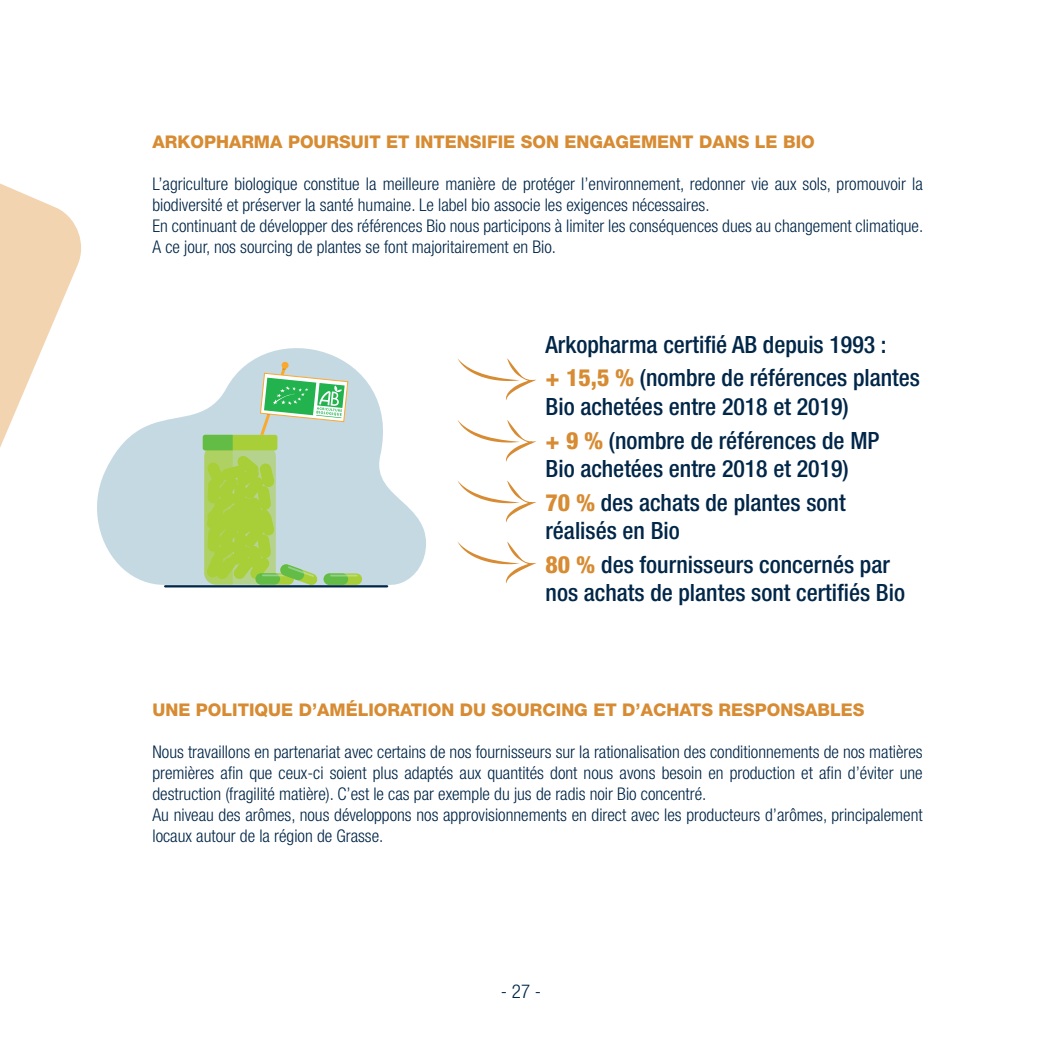
<style>
.page{position:relative;width:1042px;height:1042px;background:#fff}
.page>*{position:absolute;margin:0;border:0;box-sizing:border-box;transform-origin:0 0}
.t1{font:500 condensed 23.8px/28.5px "Helvetica Neue LT Std";color:#002648}
.t2{font:300 condensed 19.07px "Helvetica Neue LT Std";color:#002648}
.t3{font:300 condensed 17.5px/21px "Helvetica Neue LT Std";color:#002648}
.t4{font:800 17.5px "Helvetica Neue LT Std";color:#d78b32}
.s1{font-weight:800;color:#d78b32}
</style>
<div class="page">
<svg style="left:0;top:183px;width:81px;height:265px;fill:#f2d4b1"></svg>
<svg style="left:97px;top:348px;width:329px;height:237px;fill:#c5d9e2"></svg>
<hr style="left:164px;top:585px;width:224px;height:2px;background:#002748">
<div style="left:282px;top:362px;width:7px;height:7px;background:#faa92f;border-radius:50%"></div>
<svg style="left:203px;top:365px;width:159px;height:220px;background:#b4d4a6"></svg>
<svg style="left:457px;top:358px;width:79px;height:42px"></svg>
<svg style="left:457px;top:420px;width:79px;height:41px"></svg>
<svg style="left:457px;top:480px;width:79px;height:42px"></svg>
<svg style="left:457px;top:541px;width:79px;height:42px"></svg>
<p class="t4" style="left:152px;top:132px;width:664px">ARKOPHARMA POURSUIT ET INTENSIFIE SON ENGAGEMENT DANS LE BIO</p>
<p class="t3" style="left:152px;top:174px;width:772px">L’agriculture biologique constitue la meilleure manière de protéger l’environnement, redonner vie aux sols, promouvoir la biodiversité et préserver la santé humaine. Le label bio associe les exigences nécessaires.</p>
<p class="t3" style="left:152px;top:216px;width:772px">En continuant de développer des références Bio nous participons à limiter les conséquences dues au changement climatique.</p>
<p class="t3" style="left:152px;top:237px;width:405px">A ce jour, nos sourcing de plantes se font majoritairement en Bio.</p>
<p class="t1" style="left:545px;top:330px;width:342px">Arkopharma certifié AB depuis 1993 :</p>
<p class="t1" style="left:545px;top:363px;width:376px"><span class="s1">+ 15,5 %</span> (nombre de références plantes</p>
<p class="t1" style="left:545px;top:392px;width:304px">Bio achetées entre 2018 et 2019)</p>
<p class="t1" style="left:545px;top:425px;width:335px"><span class="s1">+ 9 %</span> (nombre de références de MP</p>
<p class="t1" style="left:545px;top:454px;width:304px">Bio achetées entre 2018 et 2019)</p>
<p class="t1" style="left:545px;top:487px;width:301px"><span class="s1">70 %</span> des achats de plantes sont réalisés en Bio</p>
<p class="t1" style="left:545px;top:550px;width:361px"><span class="s1">80 %</span> des fournisseurs concernés par nos achats de plantes sont certifiés Bio</p>
<p class="t4" style="left:152px;top:699px;width:713px">UNE POLITIQUE D’AMÉLIORATION DU SOURCING ET D’ACHATS RESPONSABLES</p>
<p class="t3" style="left:152px;top:741px;width:772px;text-align:justify">Nous travaillons en partenariat avec certains de nos fournisseurs sur la rationalisation des conditionnements de nos matières premières afin que ceux-ci soient plus adaptés aux quantités dont nous avons besoin en production et afin d’éviter une destruction (fragilité matière). C’est le cas par exemple du jus de radis noir Bio concentré.</p>
<p class="t3" style="left:152px;top:804px;width:772px">Au niveau des arômes, nous développons nos approvisionnements en direct avec les producteurs d’arômes, principalement locaux autour de la région de Grasse.</p>
<p class="t2" style="left:501px;top:980px;width:42px">- 27 -</p>
</div>
